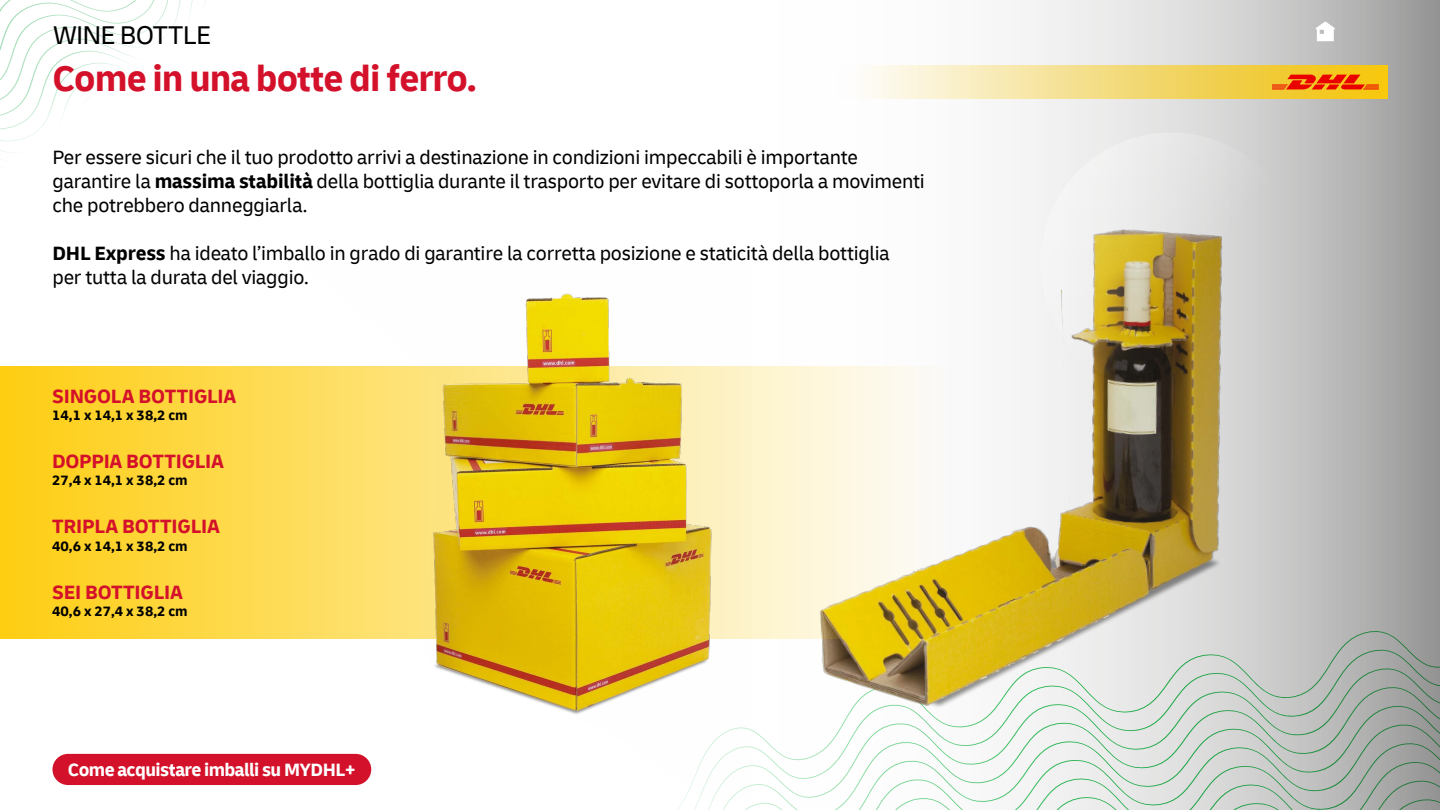
<style>
.page{position:relative;width:1440px;height:810px;background:#fff}
.page>*{position:absolute;margin:0;border:0;box-sizing:border-box;transform-origin:0 0}
.t1{font:700 37.5px "Delivery";letter-spacing:-.025em;color:#d4112a}
.t2{font:27px "Delivery";letter-spacing:-.03em;color:#000}
.t3{font:20.25px/24px "Delivery";letter-spacing:-.01em;color:#000}
.t4{font:700 20.25px "Delivery";letter-spacing:-.01em;color:#d4112a}
.t5{font:700 18.75px "Delivery";letter-spacing:-.03em;color:#fff}
.t6{font:700 14.25px "Delivery";color:#000}
.s1{font-weight:700}
</style>
<div class="page">
<svg style="left:0;top:0;width:206px;height:160px"></svg>
<img style="left:677px;top:0;width:763px;height:810px">
<svg style="left:1024px;top:116px;width:295px;height:295px"></svg>
<div style="left:838px;top:65px;width:550px;height:34px;background:linear-gradient(to right,#fbfeff,#f0ba03)"></div>
<svg style="left:0;top:366px;width:1153px;height:273px"></svg>
<img style="left:299px;top:263px;width:453px;height:539px">
<svg style="left:1272px;top:75px;width:107px;height:14px"></svg>
<svg style="left:1315px;top:22px;width:20px;height:19px"></svg>
<div style="left:52px;top:754px;width:319px;height:31px;background:#d4112a;border-radius:16px"></div>
<h2 class="t2" style="left:53px;top:19px;width:160px">WINE BOTTLE</h2>
<h1 class="t1" style="left:52px;top:55px;width:426px">Come in una botte di ferro.</h1>
<p class="t3" style="left:52px;top:146px;width:874px">Per essere sicuri che il tuo prodotto arrivi a destinazione in condizioni impeccabili è importante garantire la <span class="s1">massima stabilità</span> della bottiglia durante il trasporto per evitare di sottoporla a movimenti che potrebbero danneggiarla.</p>
<p class="t3" style="left:52px;top:242px;width:839px"><span class="s1">DHL Express</span> ha ideato l’imballo in grado di garantire la corretta posizione e staticità della bottiglia per tutta la durata del viaggio.</p>
<p class="t4" style="left:52px;top:383px;width:186px">SINGOLA BOTTIGLIA</p>
<p class="t6" style="left:52px;top:406px;width:137px">14,1 x 14,1 x 38,2 cm</p>
<p class="t4" style="left:52px;top:449px;width:174px">DOPPIA BOTTIGLIA</p>
<p class="t6" style="left:52px;top:472px;width:137px">27,4 x 14,1 x 38,2 cm</p>
<p class="t4" style="left:52px;top:514px;width:169px">TRIPLA BOTTIGLIA</p>
<p class="t6" style="left:52px;top:537px;width:137px">40,6 x 14,1 x 38,2 cm</p>
<p class="t4" style="left:52px;top:579px;width:132px">SEI BOTTIGLIA</p>
<p class="t6" style="left:52px;top:602px;width:137px">40,6 x 27,4 x 38,2 cm</p>
<p class="t5" style="left:68px;top:758px;width:289px">Come acquistare imballi su MYDHL+</p>
</div>
